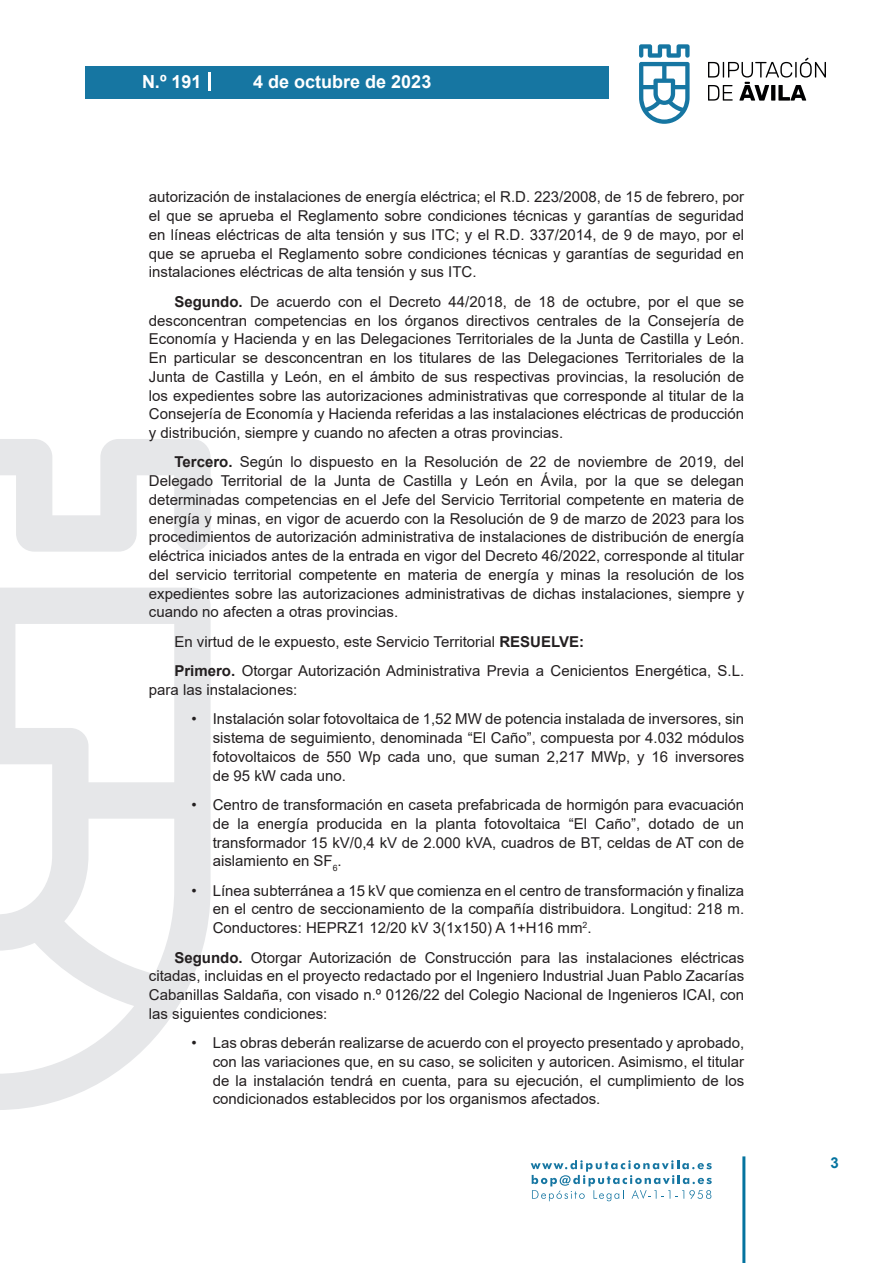
<style>
.page{position:relative;width:893px;height:1263px;background:#fff}
.page>*{position:absolute;margin:0;border:0;box-sizing:border-box;transform-origin:0 0}
.t1{font:700 18px "Arial";color:#fff}
.texto_normal{font:15px/18.8px "Arial";color:#231f20;text-align:justify}
.t2{font:700 15px "Arial";color:#04739f}
.s1{font-weight:700}
</style>
<div class="page">
<svg style="left:531px;top:1160px;width:181px;height:41px"></svg>
<div style="left:85px;top:66px;width:523px;height:33px;background:#1676a2"></div>
<svg style="left:639px;top:44px;width:51px;height:80px"></svg>
<svg style="left:708px;top:58px;width:118px;height:43px"></svg>
<hr style="left:742px;top:1156px;width:3px;height:107px;background:#04739f">
<svg style="left:208px;top:72px;width:2px;height:18px"></svg>
<svg style="left:0;top:439px;width:211px;height:671px"></svg>
<p class="t1" style="left:142px;top:69px;width:61px">N.º 191</p>
<p class="t1" style="left:253px;top:69px;width:180px">4 de octubre de 2023</p>
<p class="texto_normal" style="left:149px;top:188px;width:597px">autorización de instalaciones de energía eléctrica; el R.D. 223/2008, de 15 de febrero, por el que se aprueba el Reglamento sobre condiciones técnicas y garantías de seguridad en líneas eléctricas de alta tensión y sus ITC; y el R.D. 337/2014, de 9 de mayo, por el que se aprueba el Reglamento sobre condiciones técnicas y garantías de seguridad en instalaciones eléctricas de alta tensión y sus ITC.</p>
<p class="texto_normal" style="left:149px;top:292px;width:597px;text-indent:26px"><span class="s1">Segundo.</span> De acuerdo con el Decreto 44/2018, de 18 de octubre, por el que se desconcentran competencias en los órganos directivos centrales de la Consejería de Economía y Hacienda y en las Delegaciones Territoriales de la Junta de Castilla y León.<br>En particular se desconcentran en los titulares de las Delegaciones Territoriales de la Junta de Castilla y León, en el ámbito de sus respectivas provincias, la resolución de los expedientes sobre las autorizaciones administrativas que corresponde al titular de la Consejería de Economía y Hacienda referidas a las instalaciones eléctricas de producción y distribución, siempre y cuando no afecten a otras provincias.</p>
<p class="texto_normal" style="left:149px;top:453px;width:597px;text-indent:26px"><span class="s1">Tercero.</span> Según lo dispuesto en la Resolución de 22 de noviembre de 2019, del Delegado Territorial de la Junta de Castilla y León en Ávila, por la que se delegan determinadas competencias en el Jefe del Servicio Territorial competente en materia de energía y minas, en vigor de acuerdo con la Resolución de 9 de marzo de 2023 para los procedimientos de autorización administrativa de instalaciones de distribución de energía eléctrica iniciados antes de la entrada en vigor del Decreto 46/2022, corresponde al titular del servicio territorial competente en materia de energía y minas la resolución de los expedientes sobre las autorizaciones administrativas de dichas instalaciones, siempre y cuando no afecten a otras provincias.</p>
<p class="texto_normal" style="left:174px;top:632px;width:411px">En virtud de le expuesto, este Servicio Territorial <span class="s1">RESUELVE:</span></p>
<p class="texto_normal" style="left:149px;top:661px;width:597px;text-indent:26px"><span class="s1">Primero.</span> Otorgar Autorización Administrativa Previa a Cenicientos Energética, S.L. para las instalaciones:</p>
<p class="texto_normal" style="left:213px;top:710px;width:533px;text-indent:-21px">• Instalación solar fotovoltaica de 1,52 MW de potencia instalada de inversores, sin sistema de seguimiento, denominada “El Caño”, compuesta por 4.032 módulos fotovoltaicos de 550 Wp cada uno, que suman 2,217 MWp, y 16 inversores de 95 kW cada uno.</p>
<p class="texto_normal" style="left:213px;top:795px;width:533px;text-indent:-21px">• Centro de transformación en caseta prefabricada de hormigón para evacuación de la energía producida en la planta fotovoltaica “El Caño”, dotado de un transformador 15 kV/0,4 kV de 2.000 kVA, cuadros de BT, celdas de AT con de aislamiento en SF<sub>6</sub>.</p>
<p class="texto_normal" style="left:213px;top:881px;width:533px;text-indent:-21px">• Línea subterránea a 15 kV que comienza en el centro de transformación y finaliza en el centro de seccionamiento de la compañía distribuidora. Longitud: 218 m.<br>Conductores: HEPRZ1 12/20 kV 3(1x150) A 1+H16 mm<sup>2</sup>.</p>
<p class="texto_normal" style="left:149px;top:948px;width:597px;text-indent:26px"><span class="s1">Segundo.</span> Otorgar Autorización de Construcción para las instalaciones eléctricas citadas, incluidas en el proyecto redactado por el Ingeniero Industrial Juan Pablo Zacarías Cabanillas Saldaña, con visado n.º 0126/22 del Colegio Nacional de Ingenieros ICAI, con las siguientes condiciones:</p>
<p class="texto_normal" style="left:213px;top:1033px;width:533px;text-indent:-21px">• Las obras deberán realizarse de acuerdo con el proyecto presentado y aprobado, con las variaciones que, en su caso, se soliciten y autoricen. Asimismo, el titular de la instalación tendrá en cuenta, para su ejecución, el cumplimiento de los condicionados establecidos por los organismos afectados.</p>
<p class="t2" style="left:831px;top:1152px;width:10px">3</p>
</div>
